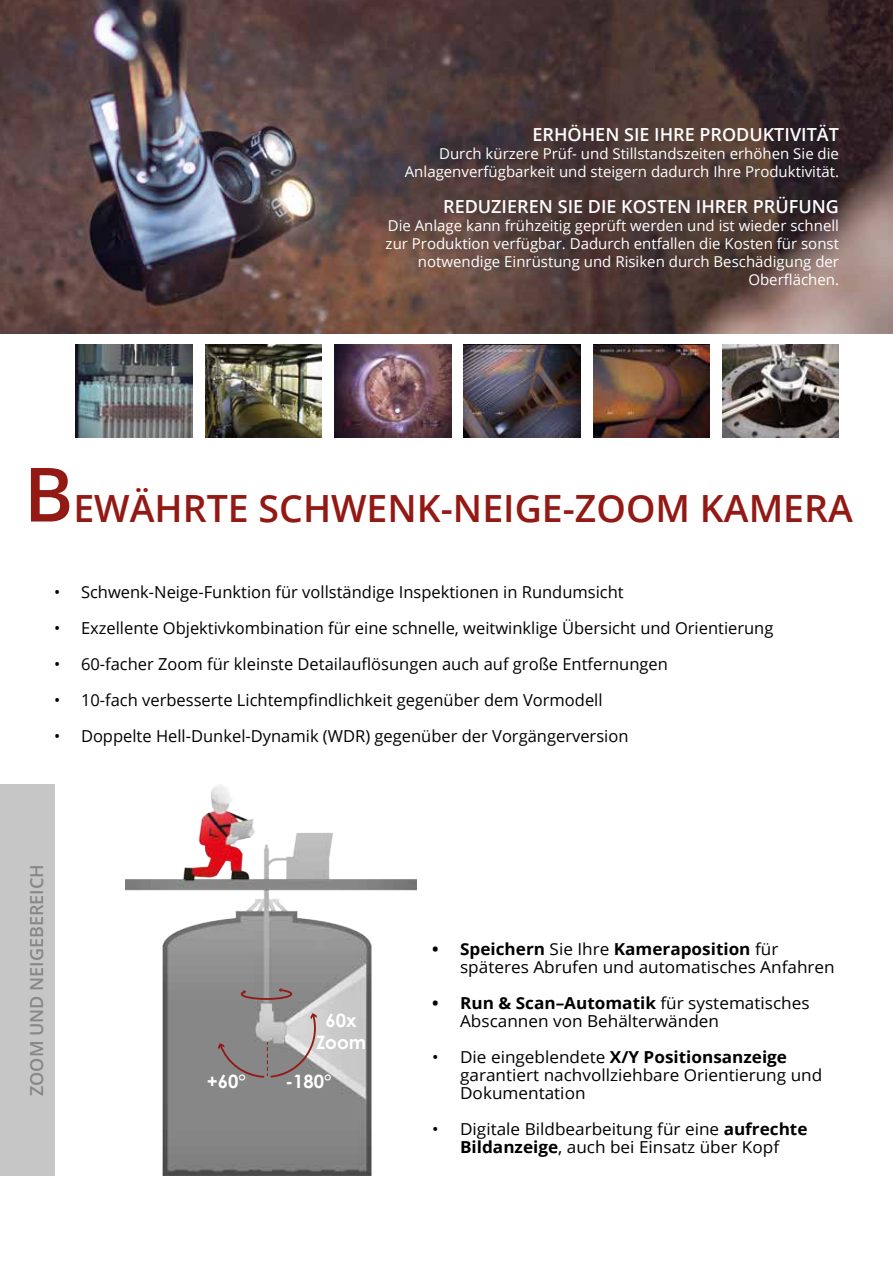
<style>
.page{position:relative;width:893px;height:1263px;background:#fff}
.page>*{position:absolute;margin:0;border:0;box-sizing:border-box;transform-origin:0 0}
.t1{font:600 37.5px "Open Sans";color:#931914}
.t2{font:700 18.45px/22px "Century Gothic";color:#fff;text-align:center}
.t3{font:600 18px "Open Sans";color:#fff}
.t4{font:600 18px "Open Sans";color:#878787}
.t5{font:16.5px "Open Sans";color:#000}
.t6{font:16.5px/18px "Open Sans";color:#000;scale:1.04 1}
.t7{font:15px/18px "Open Sans";color:#fff;text-align:right}
.s1{font-size:75px}
.s2{font-weight:700}
</style>
<div class="page">
<img style="left:0;top:0;width:893px;height:333px">
<img style="left:76px;top:345px;width:116px;height:92px">
<img style="left:205px;top:345px;width:117px;height:92px">
<img style="left:334px;top:345px;width:117px;height:92px">
<img style="left:464px;top:345px;width:116px;height:92px">
<img style="left:593px;top:345px;width:117px;height:92px">
<img style="left:722px;top:345px;width:117px;height:92px">
<img style="left:125px;top:784px;width:291px;height:392px">
<svg style="left:218px;top:1013px;width:102px;height:66px"></svg>
<svg style="left:240px;top:988px;width:53px;height:13px"></svg>
<div style="left:0;top:784px;width:54px;height:392px;background:#c6c6c6"></div>
<p class="t3" style="left:533px;top:122px;width:308px">ERHÖHEN SIE IHRE PRODUKTIVITÄT</p>
<p class="t7" style="left:405px;top:144px;width:436px">Durch kürzere Prüf- und Stillstandszeiten erhöhen Sie die<br>Anlagenverfügbarkeit und steigern dadurch Ihre Produktivität.</p>
<p class="t3" style="left:443px;top:194px;width:397px">REDUZIEREN SIE DIE KOSTEN IHRER PRÜFUNG</p>
<p class="t7" style="left:386px;top:216px;width:455px">Die Anlage kann frühzeitig geprüft werden und ist wieder schnell zur Produktion verfügbar. Dadurch entfallen die Kosten für sonst notwendige Einrüstung und Risiken durch Beschädigung der Oberflächen.</p>
<h1 class="t1" style="left:24px;top:482px;width:831px"><span class="s1">B</span>EWÄHRTE SCHWENK-NEIGE-ZOOM KAMERA</h1>
<p class="t5" style="left:54px;top:581px;width:571px">• Schwenk-Neige-Funktion für vollständige Inspektionen in Rundumsicht</p>
<p class="t5" style="left:54px;top:617px;width:721px">• Exzellente Objektivkombination für eine schnelle, weitwinklige Übersicht und Orientierung</p>
<p class="t5" style="left:54px;top:653px;width:615px">• 60-facher Zoom für kleinste Detailauflösungen auch auf große Entfernungen</p>
<p class="t5" style="left:54px;top:689px;width:550px">• 10-fach verbesserte Lichtempfindlichkeit gegenüber dem Vormodell</p>
<p class="t5" style="left:54px;top:725px;width:576px">• Doppelte Hell-Dunkel-Dynamik (WDR) gegenüber der Vorgängerversion</p>
<p class="t4" style="left:24px;top:1096px;width:233px;rotate:-90deg">ZOOM UND NEIGEBEREICH</p>
<p class="t2" style="left:316px;top:1008px;width:52px">60x<br>Zoom</p>
<p class="t2" style="left:207px;top:1069px;width:41px">+60°</p>
<p class="t2" style="left:285px;top:1069px;width:48px">-180°</p>
<p class="t6" style="left:460px;top:940px;width:362px;text-indent:-28px"><span class="s2">• Speichern</span> Sie Ihre <span class="s2">Kameraposition</span> für späteres Abrufen und automatisches Anfahren</p>
<p class="t6" style="left:460px;top:994px;width:338px;text-indent:-28px"><span class="s2">• Run &amp; Scan–Automatik</span> für systematisches<br>Abscannen von Behälterwänden</p>
<p class="t6" style="left:460px;top:1048px;width:350px;text-indent:-28px">• Die eingeblendete <span class="s2">X/Y Positionsanzeige </span>garantiert nachvollziehbare Orientierung und<br>Dokumentation</p>
<p class="t6" style="left:432px;top:1120px;width:363px;text-align:center">• Digitale Bildbearbeitung für eine <span class="s2">aufrechte<br>Bildanzeige</span>, auch bei Einsatz über Kopf</p>
</div>
